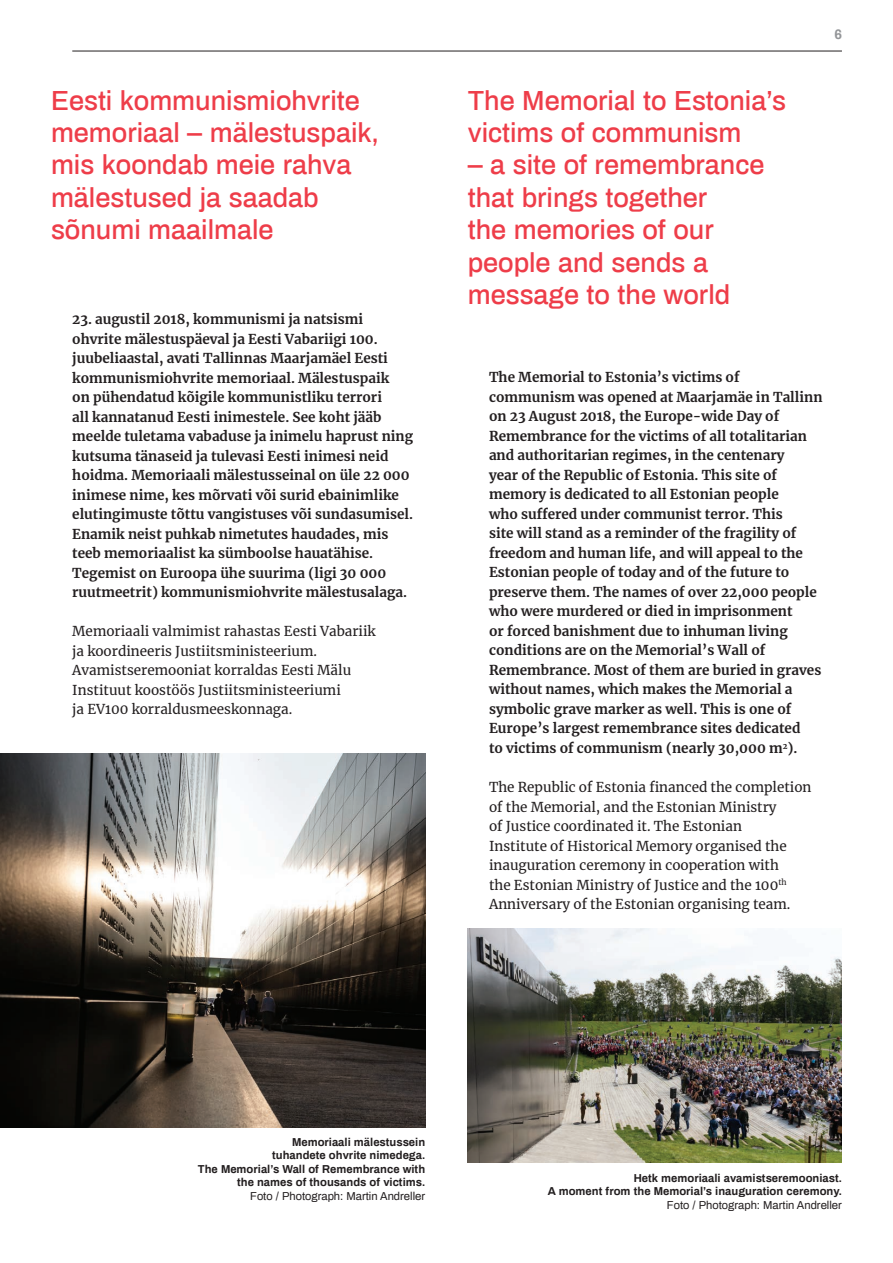
<style>
.page{position:relative;width:893px;height:1263px;background:#fff}
.page>*{position:absolute;margin:0;border:0;box-sizing:border-box;transform-origin:0 0}
.t1{font:500 27px/32.4px "Archivo";color:#ee3d49}
.t2{font:700 13.5px/19.5px "Merriweather";color:#231f20}
.t3{font:13.5px/19.5px "Merriweather";color:#231f20}
.t4{font:700 13.5px "Archivo";color:#939598}
.t5{font:700 11.25px/13.5px "Archivo";color:#231f20;text-align:right}
.t6{font:11.25px "Archivo";color:#231f20}
</style>
<div class="page">
<hr style="left:72px;top:51px;width:770px;height:1px;background:#231f20">
<img style="left:468px;top:929px;width:374px;height:234px">
<img style="left:0;top:753px;width:425px;height:374px">
<p class="t4" style="left:834px;top:25px;width:9px">6</p>
<h1 class="t1" style="left:51px;top:83px;width:329px">Eesti kommunismiohvrite memoriaal – mälestuspaik, mis koondab meie rahva mälestused ja saadab sõnumi maailmale</h1>
<h1 class="t1" style="left:468px;top:83px;width:320px">The Memorial to Estonia’s victims of communism</h1>
<h1 class="t1" style="left:468px;top:148px;width:298px">– a site of remembrance that brings together<br>the memories of our people and sends a message to the world</h1>
<p class="t2" style="left:72px;top:309px;width:342px">23. augustil 2018, kommunismi ja natsismi ohvrite mälestuspäeval ja Eesti Vabariigi 100. juubeliaastal, avati Tallinnas Maarjamäel Eesti kommunismiohvrite memoriaal. Mälestuspaik<br>on pühendatud kõigile kommunistliku terrori<br>all kannatanud Eesti inimestele. See koht jääb meelde tuletama vabaduse ja inimelu haprust ning kutsuma tänaseid ja tulevasi Eesti inimesi neid hoidma. Memoriaali mälestusseinal on üle 22 000 inimese nime, kes mõrvati või surid ebainimlike elutingimuste tõttu vangistuses või sundasumisel.<br>Enamik neist puhkab nimetutes haudades, mis teeb memoriaalist ka sümboolse hauatähise.<br>Tegemist on Euroopa ühe suurima (ligi 30 000 ruutmeetrit) kommunismiohvrite mälestusalaga.</p>
<p class="t3" style="left:72px;top:621px;width:305px">Memoriaali valmimist rahastas Eesti Vabariik ja koordineeris Justiitsministeerium.<br>Avamistseremooniat korraldas Eesti Mälu Instituut koostöös Justiitsministeeriumi<br>ja EV100 korraldusmeeskonnaga.</p>
<p class="t2" style="left:489px;top:367px;width:335px">The Memorial to Estonia’s victims of communism was opened at Maarjamäe in Tallinn on 23 August 2018, the Europe-wide Day of Remembrance for the victims of all totalitarian and authoritarian regimes, in the centenary<br>year of the Republic of Estonia. This site of memory is dedicated to all Estonian people<br>who suffered under communist terror. This<br>site will stand as a reminder of the fragility of freedom and human life, and will appeal to the Estonian people of today and of the future to preserve them. The names of over 22,000 people who were murdered or died in imprisonment<br>or forced banishment due to inhuman living conditions are on the Memorial’s Wall of Remembrance. Most of them are buried in graves without names, which makes the Memorial a symbolic grave marker as well. This is one of Europe’s largest remembrance sites dedicated<br>to victims of communism (nearly 30,000 m<sup>2</sup>).</p>
<p class="t3" style="left:489px;top:777px;width:324px">The Republic of Estonia financed the completion of the Memorial, and the Estonian Ministry<br>of Justice coordinated it. The Estonian<br>Institute of Historical Memory organised the inauguration ceremony in cooperation with<br>the Estonian Ministry of Justice and the 100<sup>th </sup>Anniversary of the Estonian organising team.</p>
<p class="t5" style="left:198px;top:1135px;width:229px">Memoriaali mälestussein<br>tuhandete ohvrite nimedega.<br>The Memorial’s Wall of Remembrance with the names of thousands of victims.</p>
<p class="t6" style="left:250px;top:1188px;width:177px">Foto / Photograph: Martin Andreller</p>
<p class="t5" style="left:548px;top:1171px;width:296px">Hetk memoriaali avamistseremooniast.<br>A moment from the Memorial’s inauguration ceremony.</p>
<p class="t6" style="left:667px;top:1197px;width:177px">Foto / Photograph: Martin Andreller</p>
</div>
